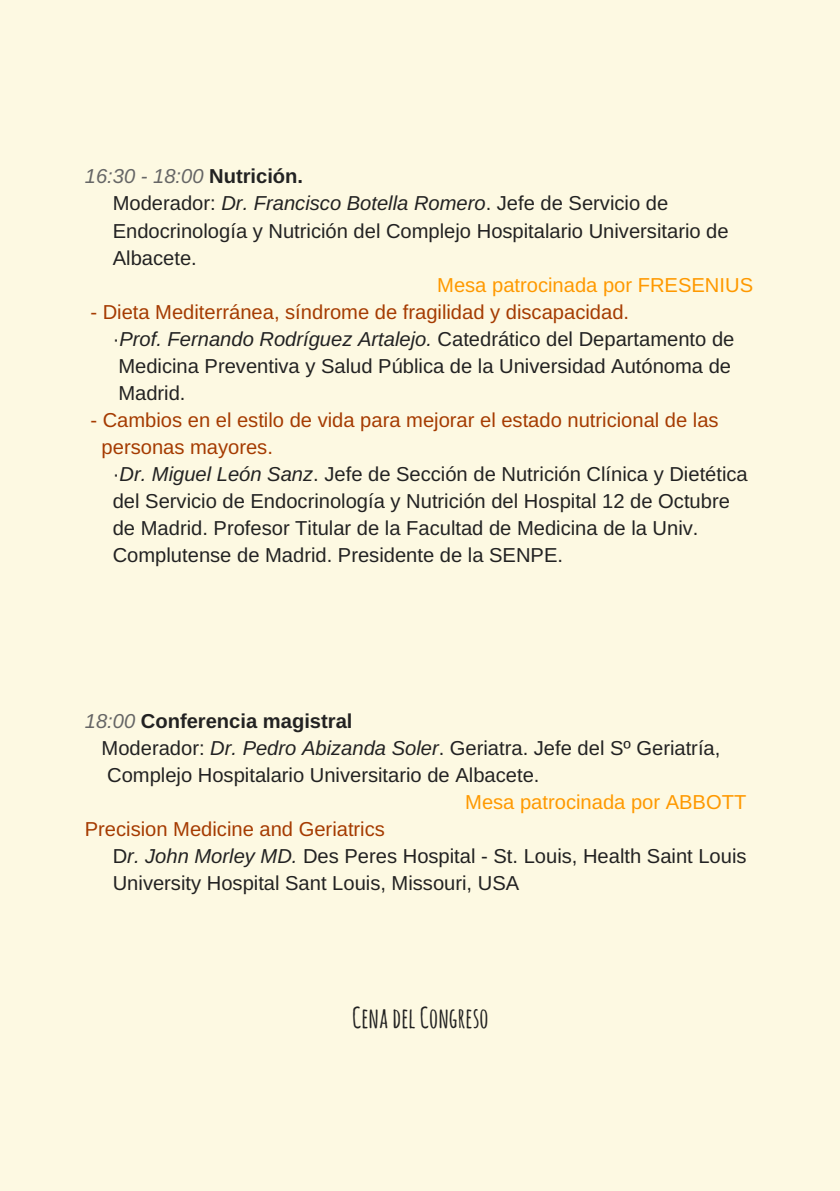
<style>
.page{position:relative;width:840px;height:1191px;background:#fff}
.page>*{position:absolute;margin:0;border:0;box-sizing:border-box;transform-origin:0 0}
.t1{font:700 28.2px "Amatic SC";color:#222}
.t2{font:20.2px/27px "Arimo";color:#222}
.t3{font:20.2px "Arimo";color:#a53b01}
.t4{font:20.2px "Arimo";color:#f90}
.s1{font-style:italic;color:#666}
.s2{font-weight:700}
.s3{font-style:italic}
.s4{color:#a53b01}
</style>
<div class="page">
<div style="left:0;top:0;width:839px;height:6px;background:#fdf9e2"></div>
<div style="left:0;top:6px;width:839px;height:1185px;background:#fdf9e2"></div>
<p class="t2" style="left:113px;top:163px;width:617px;text-indent:-28px"><span class="s1">16:30 - 18:00</span> <span class="s2">Nutrición.<br></span>Moderador: <span class="s3">Dr. Francisco Botella Romero</span>. Jefe de Servicio de Endocrinología y Nutrición del Complejo Hospitalario Universitario de Albacete.</p>
<p class="t4" style="left:437px;top:273px;width:317px">Mesa patrocinada por FRESENIUS</p>
<p class="t2" style="left:113px;top:298px;width:622px;text-indent:-22px"><span class="s4">- Dieta Mediterránea, síndrome de fragilidad y discapacidad.<br></span>·<span class="s3">Prof. Fernando Rodríguez Artalejo.</span> Catedrático del Departamento de Medicina Preventiva y Salud Pública de la Universidad Autónoma de Madrid.</p>
<p class="t3" style="left:90px;top:408px;width:629px">- Cambios en el estilo de vida para mejorar el estado nutricional de las</p>
<p class="t3" style="left:101px;top:436px;width:173px">personas mayores.</p>
<p class="t2" style="left:113px;top:460px;width:636px">·<span class="s3">Dr. Miguel León Sanz</span>. Jefe de Sección de Nutrición Clínica y Dietética</p>
<p class="t2" style="left:113px;top:487px;width:618px">del Servicio de Endocrinología y Nutrición del Hospital 12 de Octubre</p>
<p class="t2" style="left:113px;top:514px;width:587px">de Madrid. Profesor Titular de la Facultad de Medicina de la Univ.</p>
<p class="t2" style="left:113px;top:541px;width:451px">Complutense de Madrid. Presidente de la SENPE.</p>
<p class="t2" style="left:101px;top:707px;width:620px;text-indent:-17px"><span class="s1">18:00</span> <span class="s2">Conferencia magistral<br></span>Moderador: <span class="s3">Dr. Pedro Abizanda Soler</span>. Geriatra. Jefe del Sº Geriatría,<br>Complejo Hospitalario Universitario de Albacete.</p>
<p class="t4" style="left:465px;top:790px;width:282px">Mesa patrocinada por ABBOTT</p>
<p class="t2" style="left:113px;top:815px;width:635px;text-indent:-28px"><span class="s4">Precision Medicine and Geriatrics<br></span>D<span class="s3">r. John Morley MD.</span> Des Peres Hospital - St. Louis, Health Saint Louis<br>University Hospital Sant Louis, Missouri, USA</p>
<h1 class="t1" style="left:352px;top:999px;width:138px">CENADELCONGRESO</h1>
</div>
